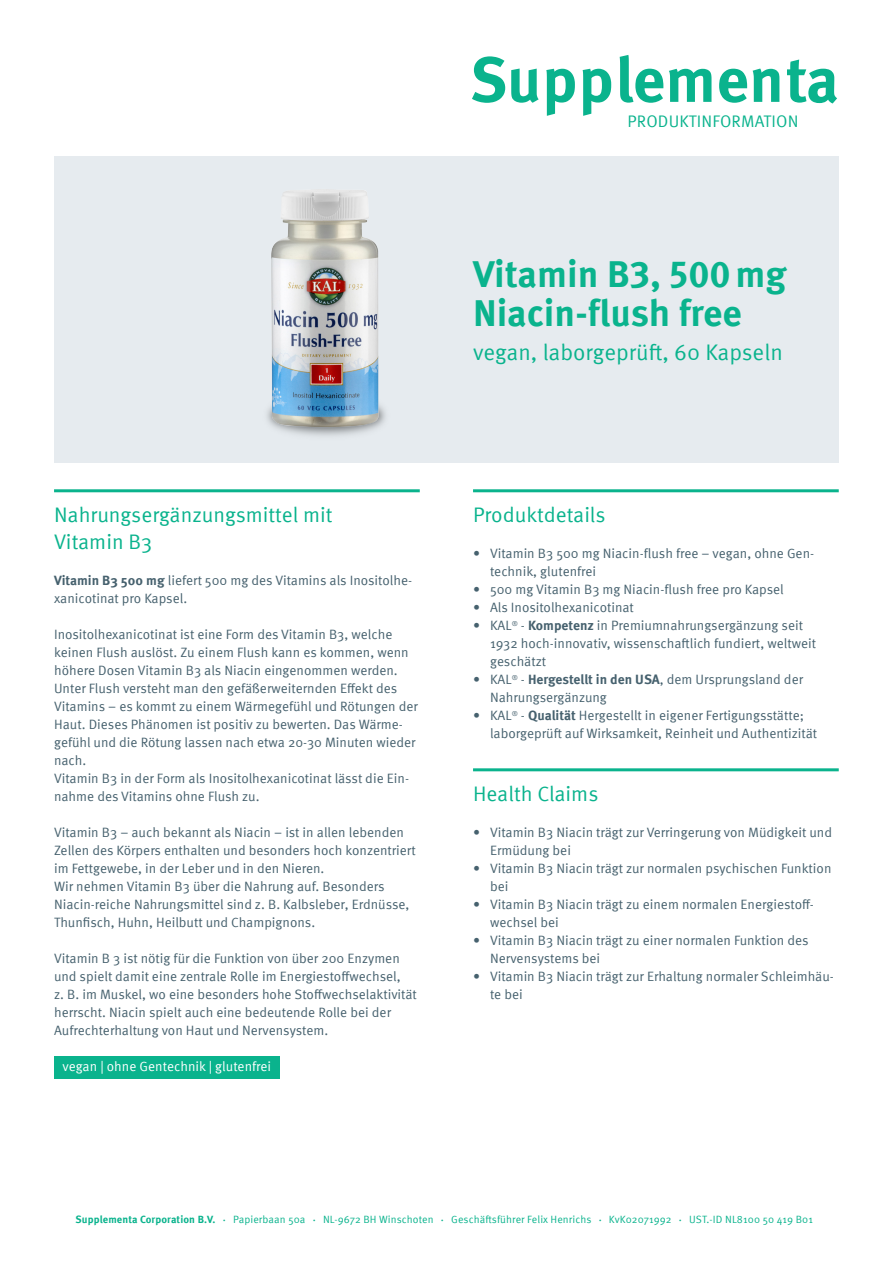
<style>
.page{position:relative;width:893px;height:1263px;background:#fff}
.page>*{position:absolute;margin:0;border:0;box-sizing:border-box;transform-origin:0 0}
.t1{font:700 63.45px "Meta Pro";color:#0ab38d}
.t2{font:700 37.5px/39px "Meta Pro";color:#0ab38d}
.t3{font:22.5px "Meta Pro";color:#0ab38d}
.Headline-Grün{font:21px/27px "Meta Pro";color:#0ab38d}
.t4{font:16.65px "Meta Pro";letter-spacing:.01em;color:#0ab38d}
.Fließtext{font:13.5px/18px "Meta Pro";color:#46616e}
.Fließtext_farbig_hin{font:13.5px "Meta Pro";color:#fff}
.t5{font:10.5px "Meta Pro";letter-spacing:.01em;color:#0ab38d}
.t6{font:700 10.5px "Meta Pro";letter-spacing:.01em;color:#0ab38d}
.s1{font-weight:700}
.s2{font-size:4.5px}
</style>
<div class="page">
<div style="left:54px;top:156px;width:785px;height:306px;background:#e6ebef"></div>
<img style="left:265px;top:191px;width:123px;height:242px">
<hr style="left:54px;top:489px;width:366px;height:3px;background:#0ab38d">
<div style="left:54px;top:1056px;width:226px;height:22px;background:#0ab38d"></div>
<hr style="left:473px;top:489px;width:366px;height:3px;background:#0ab38d">
<hr style="left:473px;top:768px;width:366px;height:3px;background:#0ab38d">
<h1 class="t1" style="left:470px;top:30px;width:371px">Supplementa</h1>
<p class="t4" style="left:628px;top:109px;width:172px">PRODUKTINFORMATION</p>
<h2 class="t2" style="left:473px;top:252px;width:315px">Vitamin B3, 500mg<br>Niacin-flush free</h2>
<h3 class="t3" style="left:473px;top:336px;width:311px">vegan, laborgeprüft, 60 Kapseln</h3>
<p class="Headline-Grün" style="left:54px;top:500px;width:280px">Nahrungsergänzungsmittel mit<br>Vitamin B3</p>
<p class="Fließtext" style="left:54px;top:570px;width:360px"><span class="s1">Vitamin B3 500 mg</span> liefert 500 mg des Vitamins als Inositolhe&shy;xanicotinat pro Kapsel.</p>
<p class="Fließtext" style="left:54px;top:624px;width:356px">Inositolhexanicotinat ist eine Form des Vitamin B3, welche keinen Flush auslöst. Zu einem Flush kann es kommen, wenn höhere Dosen Vitamin B3 als Niacin eingenommen werden.</p>
<p class="Fließtext" style="left:54px;top:678px;width:365px">Unter Flush versteht man den gefäßerweiternden Effekt des Vitamins – es kommt zu einem Wärmegefühl und Rötungen der Haut. Dieses Phänomen ist positiv zu bewerten. Das Wärme&shy;gefühl und die Rötung lassen nach etwa 20-30 Minuten wieder nach.</p>
<p class="Fließtext" style="left:54px;top:768px;width:356px">Vitamin B3 in der Form als Inositolhexanicotinat lässt die Ein&shy;nahme des Vitamins ohne Flush zu.</p>
<p class="Fließtext" style="left:54px;top:822px;width:363px">Vitamin B3 – auch bekannt als Niacin – ist in allen lebenden<br>Zellen des Körpers enthalten und besonders hoch konzentriert im Fettgewebe, in der Leber und in den Nieren.</p>
<p class="Fließtext" style="left:54px;top:876px;width:357px">Wir nehmen Vitamin B3 über die Nahrung auf. Besonders<br>Niacin-reiche Nahrungsmittel sind z. B. Kalbsleber, Erdnüsse,<br>Thunfisch, Huhn, Heilbutt und Champignons.</p>
<p class="Fließtext" style="left:54px;top:948px;width:348px">Vitamin B 3 ist nötig für die Funktion von über 200 Enzymen und spielt damit eine zentrale Rolle im Energiestoffwechsel,</p>
<p class="Fließtext" style="left:54px;top:984px;width:364px">z. B. im Muskel, wo eine besonders hohe Stoffwechselaktivität herrscht. Niacin spielt auch eine bedeutende Rolle bei der<br>Aufrechterhaltung von Haut und Nervensystem.</p>
<p class="Fließtext_farbig_hin" style="left:63px;top:1056px;width:210px">vegan | ohne Gentechnik | glutenfrei</p>
<p class="Headline-Grün" style="left:473px;top:500px;width:134px">Produktdetails</p>
<p class="Fließtext" style="left:490px;top:543px;width:326px;text-indent:-17px">• Vitamin B3 500 mg Niacin-flush free – vegan, ohne Gen&shy;technik, glutenfrei</p>
<p class="Fließtext" style="left:473px;top:579px;width:312px">• 500 mg Vitamin B3 mg Niacin-flush free pro Kapsel</p>
<p class="Fließtext" style="left:473px;top:597px;width:162px">• Als Inositolhexanicotinat</p>
<p class="Fließtext" style="left:490px;top:615px;width:327px;text-indent:-17px">• KAL<sup>®</sup> - <span class="s1">Kompetenz</span> in Premiumnahrungsergänzung seit<br>1932 hoch-innovativ, wissenschaftlich fundiert, weltweit geschätzt</p>
<p class="Fließtext" style="left:490px;top:669px;width:315px;text-indent:-17px">• KAL<sup>®</sup> - <span class="s1">Hergestellt in den USA</span>, dem Ursprungsland der<br>Nahrungsergänzung</p>
<p class="Fließtext" style="left:490px;top:705px;width:329px;text-indent:-17px">• KAL<sup>®</sup> - <span class="s1">Qualität</span> Hergestellt in eigener Fertigungsstätte; laborgeprüft auf Wirksamkeit, Reinheit und Authentizität</p>
<p class="Headline-Grün" style="left:473px;top:779px;width:127px">Health Claims</p>
<p class="Fließtext" style="left:490px;top:822px;width:344px;text-indent:-17px">• Vitamin B3 Niacin trägt zur Verringerung von Müdigkeit und<br>Ermüdung bei</p>
<p class="Fließtext" style="left:490px;top:858px;width:343px;text-indent:-17px">• Vitamin B3 Niacin trägt zur normalen psychischen Funktion bei</p>
<p class="Fließtext" style="left:490px;top:894px;width:325px;text-indent:-17px">• Vitamin B3 Niacin trägt zu einem normalen Energiestoff&shy;wechsel bei</p>
<p class="Fließtext" style="left:490px;top:930px;width:320px;text-indent:-17px">• Vitamin B3 Niacin trägt zu einer normalen Funktion des<br>Nervensystems bei</p>
<p class="Fließtext" style="left:490px;top:966px;width:345px;text-indent:-17px">• Vitamin B3 Niacin trägt zur Erhaltung normaler Schleimhäu&shy;te bei</p>
<p class="t6" style="left:76px;top:1211px;width:141px">Supplementa Corporation B.V.</p>
<p class="t5" style="left:223px;top:1211px;width:84px"><span class="s2">•</span> Papierbaan 50a</p>
<p class="t5" style="left:313px;top:1211px;width:122px"><span class="s2">•</span> NL-9672 BH Winschoten</p>
<p class="t5" style="left:441px;top:1211px;width:152px"><span class="s2">•</span> Geschäftsführer Felix Henrichs</p>
<p class="t5" style="left:599px;top:1211px;width:74px"><span class="s2">•</span> KvK02071992</p>
<p class="t5" style="left:679px;top:1211px;width:135px"><span class="s2">•</span> UST.-ID NL8100 50 419 B01</p>
</div>
